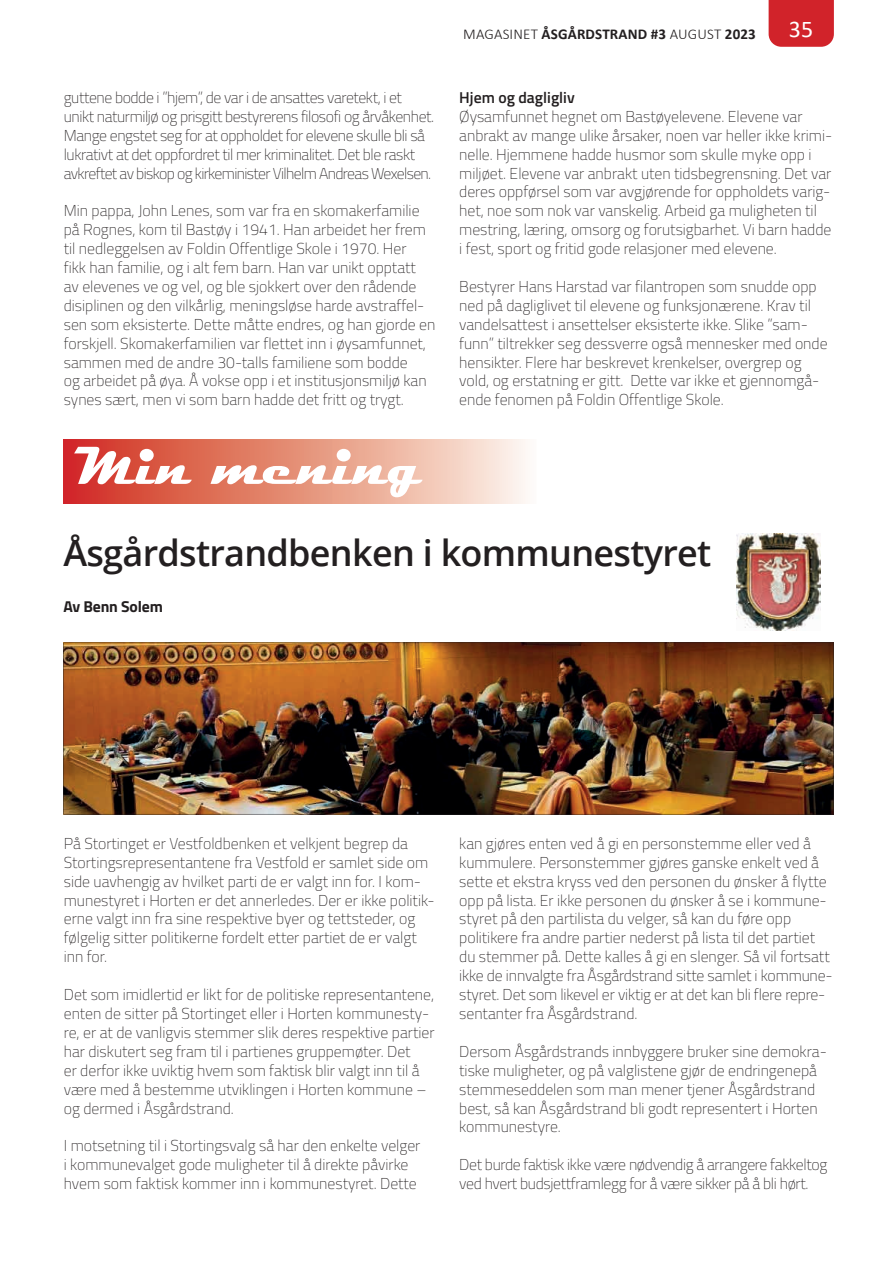
<style>
.page{position:relative;width:893px;height:1263px;background:#fff}
.page>*{position:absolute;margin:0;border:0;box-sizing:border-box;transform-origin:0 0}
.t1{font:700 54px "Magneto";color:#fff}
.t2{font:600 36px "Open Sans";letter-spacing:-.02em;color:#231f20}
.t3{font:24px "Calibri";color:#fff}
.t4{font:200 15.75px/18.9px "Titillium Web";color:#231f20}
.t5{font:200 15.75px/18.9px "Titillium Web";letter-spacing:-.025em;color:#231f20}
.t6{font:200 15.75px/18.9px "Titillium Web";letter-spacing:-.02em;color:#231f20}
.t7{font:600 15.75px "Titillium Web";color:#231f20}
.t8{font:700 15.75px "Titillium Web";letter-spacing:-.01em;color:#231f20}
.t9{font:700 15px "Calibri";letter-spacing:.01em;color:#231f20}
.s1{font-weight:300}
</style>
<div class="page">
<div style="left:769px;top:0;width:65px;height:47px;background:#d1232a"></div>
<svg style="left:64px;top:440px;width:462px;height:64px;background:#e58d7b"></svg>
<img style="left:64px;top:643px;width:770px;height:171px">
<img style="left:737px;top:533px;width:84px;height:98px">
<p class="t5" style="left:64px;top:87px;width:372px">guttene bodde i ”hjem”, de var i de ansattes varetekt, i et unikt naturmiljø og prisgitt bestyrerens filosofi og årvåkenhet.<br>Mange engstet seg for at oppholdet for elevene skulle bli så lukrativt at det oppfordret til mer kriminalitet. Det ble raskt avkreftet av biskop og kirkeminister Vilhelm Andreas Wexelsen.</p>
<p class="t4" style="left:64px;top:201px;width:373px">Min pappa, John Lenes, som var fra en skomakerfamilie på Rognes, kom til Bastøy i 1941. Han arbeidet her frem til nedleggelsen av Foldin Offentlige Skole i 1970. Her<br>fikk han familie, og i alt fem barn. Han var unikt opptatt<br>av elevenes ve og vel, og ble sjokkert over den rådende disiplinen og den vilkårlig, meningsløse harde avstraffel&shy;sen som eksisterte. Dette måtte endres, og han gjorde en forskjell. Skomakerfamilien var flettet inn i øysamfunnet, sammen med de andre 30-talls familiene som bodde<br>og arbeidet på øya. Å vokse opp i et institusjonsmiljø kan synes sært, men vi som barn hadde det fritt og trygt.</p>
<p class="t9" style="left:463px;top:23px;width:294px"><span class="s1">MAGASINET</span> ÅSGÅRDSTRAND #3 <span class="s1">AUGUST</span> 2023</p>
<h3 class="t3" style="left:789px;top:13px;width:26px">35</h3>
<p class="t7" style="left:459px;top:86px;width:117px">Hjem og dagligliv</p>
<p class="t4" style="left:459px;top:106px;width:374px">Øysamfunnet hegnet om Bastøyelevene. Elevene var anbrakt av mange ulike årsaker, noen var heller ikke krimi&shy;nelle. Hjemmene hadde husmor som skulle myke opp i miljøet. Elevene var anbrakt uten tidsbegrensning. Det var deres oppførsel som var avgjørende for oppholdets varig&shy;het, noe som nok var vanskelig. Arbeid ga muligheten til mestring, læring, omsorg og forutsigbarhet. Vi barn hadde i fest, sport og fritid gode relasjoner med elevene.</p>
<p class="t4" style="left:459px;top:276px;width:370px">Bestyrer Hans Harstad var filantropen som snudde opp ned på dagliglivet til elevene og funksjonærene. Krav til vandelsattest i ansettelser eksisterte ikke. Slike ”sam&shy;funn” tiltrekker seg dessverre også mennesker med onde hensikter. Flere har beskrevet krenkelser, overgrep og vold, og erstatning er gitt. Dette var ikke et gjennomgå&shy;ende fenomen på Foldin Offentlige Skole.</p>
<h1 class="t1" style="left:75px;top:435px;width:349px">Min mening</h1>
<h2 class="t2" style="left:63px;top:528px;width:649px">Åsgårdstrandbenken i kommunestyret</h2>
<p class="t8" style="left:63px;top:594px;width:101px">Av Benn Solem</p>
<p class="t4" style="left:64px;top:833px;width:372px">På Stortinget er Vestfoldbenken et velkjent begrep da Stortingsrepresentantene fra Vestfold er samlet side om side uavhengig av hvilket parti de er valgt inn for. I kom&shy;munestyret i Horten er det annerledes. Der er ikke politik&shy;erne valgt inn fra sine respektive byer og tettsteder, og følgelig sitter politikerne fordelt etter partiet de er valgt inn for.</p>
<p class="t4" style="left:64px;top:984px;width:372px">Det som imidlertid er likt for de politiske representantene, enten de sitter på Stortinget eller i Horten kommunesty&shy;re, er at de vanligvis stemmer slik deres respektive partier har diskutert seg fram til i partienes gruppemøter. Det<br>er derfor ikke uviktig hvem som faktisk blir valgt inn til å være med å bestemme utviklingen i Horten kommune – og dermed i Åsgårdstrand.</p>
<p class="t4" style="left:64px;top:1135px;width:358px">I motsetning til i Stortingsvalg så har den enkelte velger i kommunevalget gode muligheter til å direkte påvirke hvem som faktisk kommer inn i kommunestyret. Dette</p>
<p class="t4" style="left:459px;top:833px;width:375px">kan gjøres enten ved å gi en personstemme eller ved å kummulere. Personstemmer gjøres ganske enkelt ved å sette et ekstra kryss ved den personen du ønsker å flytte opp på lista. Er ikke personen du ønsker å se i kommune&shy;styret på den partilista du velger, så kan du føre opp politikere fra andre partier nederst på lista til det partiet du stemmer på. Dette kalles å gi en slenger. Så vil fortsatt ikke de innvalgte fra Åsgårdstrand sitte samlet i kommune&shy;styret. Det som likevel er viktig er at det kan bli flere repre&shy;sentanter fra Åsgårdstrand.</p>
<p class="t4" style="left:459px;top:1041px;width:369px">Dersom Åsgårdstrands innbyggere bruker sine demokra&shy;tiske muligheter, og på valglistene gjør de endringenepå stemmeseddelen som man mener tjener Åsgårdstrand best, så kan Åsgårdstrand bli godt representert i Horten kommunestyre.</p>
<p class="t6" style="left:459px;top:1154px;width:369px">Det burde faktisk ikke være nødvendig å arrangere fakkeltog ved hvert budsjettframlegg for å være sikker på å bli hørt.</p>
</div>
